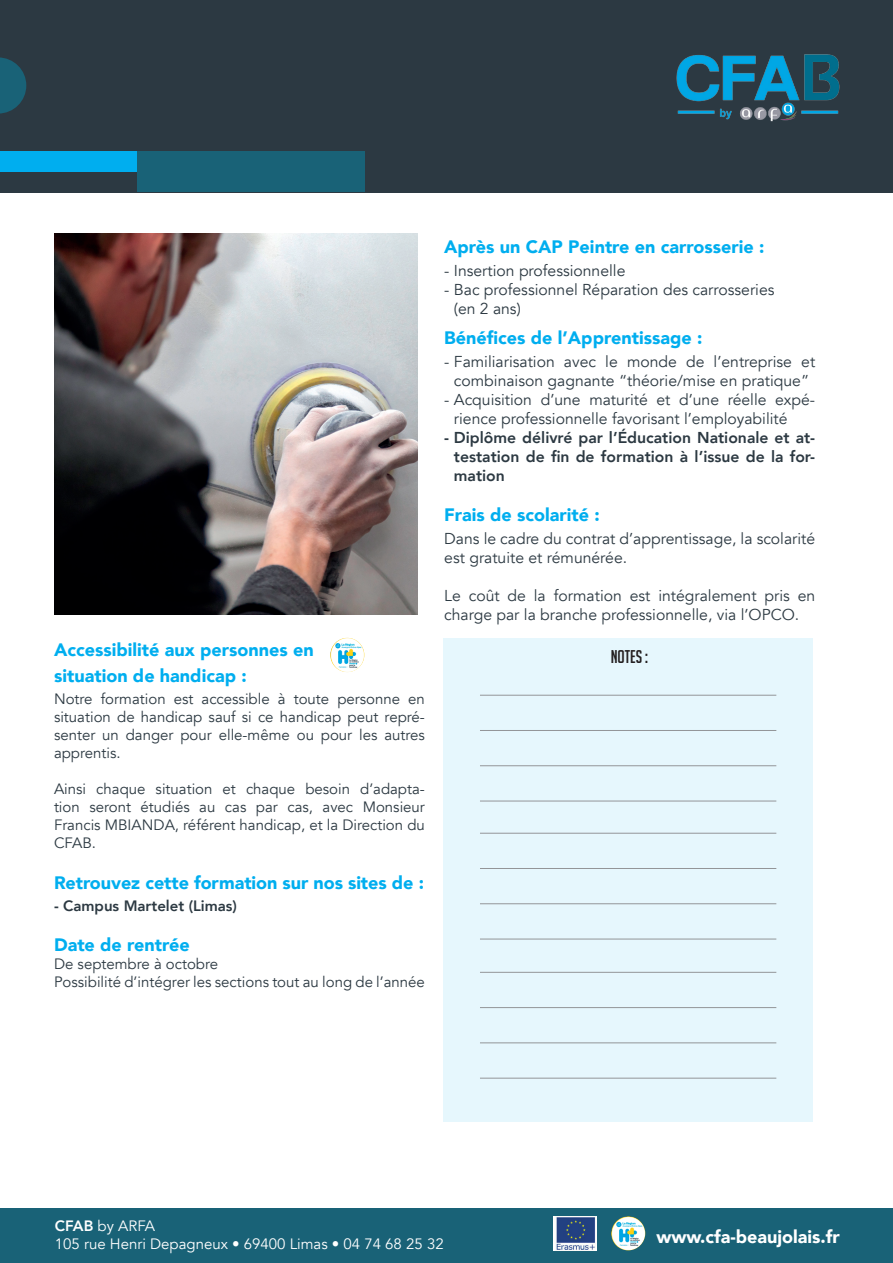
<style>
.page{position:relative;width:893px;height:1263px;background:#fff}
.page>*{position:absolute;margin:0;border:0;box-sizing:border-box;transform-origin:0 0}
.t1{font:900 18px/25.8px "Avenir";color:#00aeef}
.t2{font:900 18px "Avenir";color:#fff}
.t3{font:18px "Big Noodle Titling";color:#231f20}
.t4{font:15.75px/18.9px "Avenir";color:#2c3942}
.t5{font:800 15.75px/18.9px "Avenir";color:#2c3942;text-align:justify}
.t6{font:15px/18px "Avenir";color:#2c3942;text-align:justify}
.t7{font:15px/18px "Avenir";color:#fff}
.t8{font:800 15px "Avenir";color:#2c3942}
.s1{font-weight:800}
</style>
<div class="page">
<div style="left:0;top:0;width:893px;height:193px;background:#2c3942"></div>
<svg style="left:0;top:57px;width:26px;height:57px"></svg>
<img style="left:677px;top:54px;width:163px;height:67px">
<div style="left:0;top:151px;width:140px;height:21px;background:#00aeef"></div>
<div style="left:138px;top:151px;width:227px;height:41px;background:#196277"></div>
<div style="left:0;top:1209px;width:893px;height:54px;background:#196277"></div>
<img style="left:611px;top:1216px;width:34px;height:34px;border-radius:17px">
<img style="left:554px;top:1216px;width:43px;height:34px">
<img style="left:54px;top:234px;width:364px;height:381px">
<img style="left:330px;top:638px;width:34px;height:34px;border-radius:17px">
<div style="left:443px;top:638px;width:370px;height:483px;background:#e6f7fd"></div>
<hr style="left:480px;top:695px;width:296px;height:1px;background:#939598">
<hr style="left:480px;top:833px;width:296px;height:1px;background:#939598">
<hr style="left:480px;top:972px;width:296px;height:1px;background:#939598">
<hr style="left:480px;top:730px;width:296px;height:1px;background:#939598">
<hr style="left:480px;top:868px;width:296px;height:1px;background:#939598">
<hr style="left:480px;top:1007px;width:296px;height:1px;background:#939598">
<hr style="left:480px;top:765px;width:296px;height:1px;background:#939598">
<hr style="left:480px;top:903px;width:296px;height:1px;background:#939598">
<hr style="left:480px;top:1042px;width:296px;height:1px;background:#939598">
<hr style="left:480px;top:801px;width:296px;height:1px;background:#939598">
<hr style="left:480px;top:939px;width:296px;height:1px;background:#939598">
<hr style="left:480px;top:1078px;width:296px;height:1px;background:#939598">
<p class="t1" style="left:54px;top:636px;width:261px">Accessibilité aux personnes en situation de handicap :</p>
<p class="t6" style="left:54px;top:690px;width:372px">Notre formation est accessible à toute personne en situation de handicap sauf si ce handicap peut repré&shy;senter un danger pour elle-même ou pour les autres apprentis.</p>
<p class="t6" style="left:54px;top:780px;width:372px">Ainsi chaque situation et chaque besoin d’adapta&shy;tion seront étudiés au cas par cas, avec Monsieur Francis MBIANDA, référent handicap, et la Direction du CFAB.</p>
<p class="t1" style="left:54px;top:869px;width:371px">Retrouvez cette formation sur nos sites de :</p>
<p class="t8" style="left:54px;top:894px;width:185px">- Campus Martelet (Limas)</p>
<p class="t1" style="left:54px;top:932px;width:137px">Date de rentrée</p>
<p class="t6" style="left:54px;top:955px;width:372px">De septembre à octobre<br>Possibilité d’intégrer les sections tout au long de l’année</p>
<p class="t1" style="left:444px;top:233px;width:322px">Après un CAP Peintre en carrosserie :</p>
<p class="t4" style="left:444px;top:261px;width:183px">- Insertion professionnelle</p>
<p class="t4" style="left:454px;top:280px;width:322px;text-indent:-10px">- Bac professionnel Réparation des carrosseries (en 2 ans)</p>
<p class="t1" style="left:444px;top:324px;width:260px">Bénéfices de l’Apprentissage :</p>
<p class="t4" style="left:444px;top:353px;width:372px;text-align:center">- Familiarisation avec le monde de l’entreprise et combinaison gagnante “théorie/mise en pratique”</p>
<p class="t4" style="left:454px;top:390px;width:363px;text-indent:-10px">- Acquisition d’une maturité et d’une réelle expé&shy;rience professionnelle favorisant l’employabilité</p>
<p class="t5" style="left:454px;top:428px;width:363px;text-indent:-10px">- Diplôme délivré par l’Éducation Nationale et at&shy;testation de fin de formation à l’issue de la for&shy;mation</p>
<p class="t1" style="left:444px;top:501px;width:157px">Frais de scolarité :</p>
<p class="t4" style="left:444px;top:530px;width:372px">Dans le cadre du contrat d’apprentissage, la scolarité est gratuite et rémunérée.</p>
<p class="t4" style="left:444px;top:586px;width:372px">Le coût de la formation est intégralement pris en charge par la branche professionnelle, via l’OPCO.</p>
<p class="t3" style="left:611px;top:647px;width:39px">NOTES :</p>
<p class="t7" style="left:55px;top:1217px;width:390px"><span class="s1">CFAB</span> by ARFA<br>105 rue Henri Depagneux • 69400 Limas • 04 74 68 25 32</p>
<p class="t2" style="left:656px;top:1221px;width:185px">www.cfa-beaujolais.fr</p>
</div>
